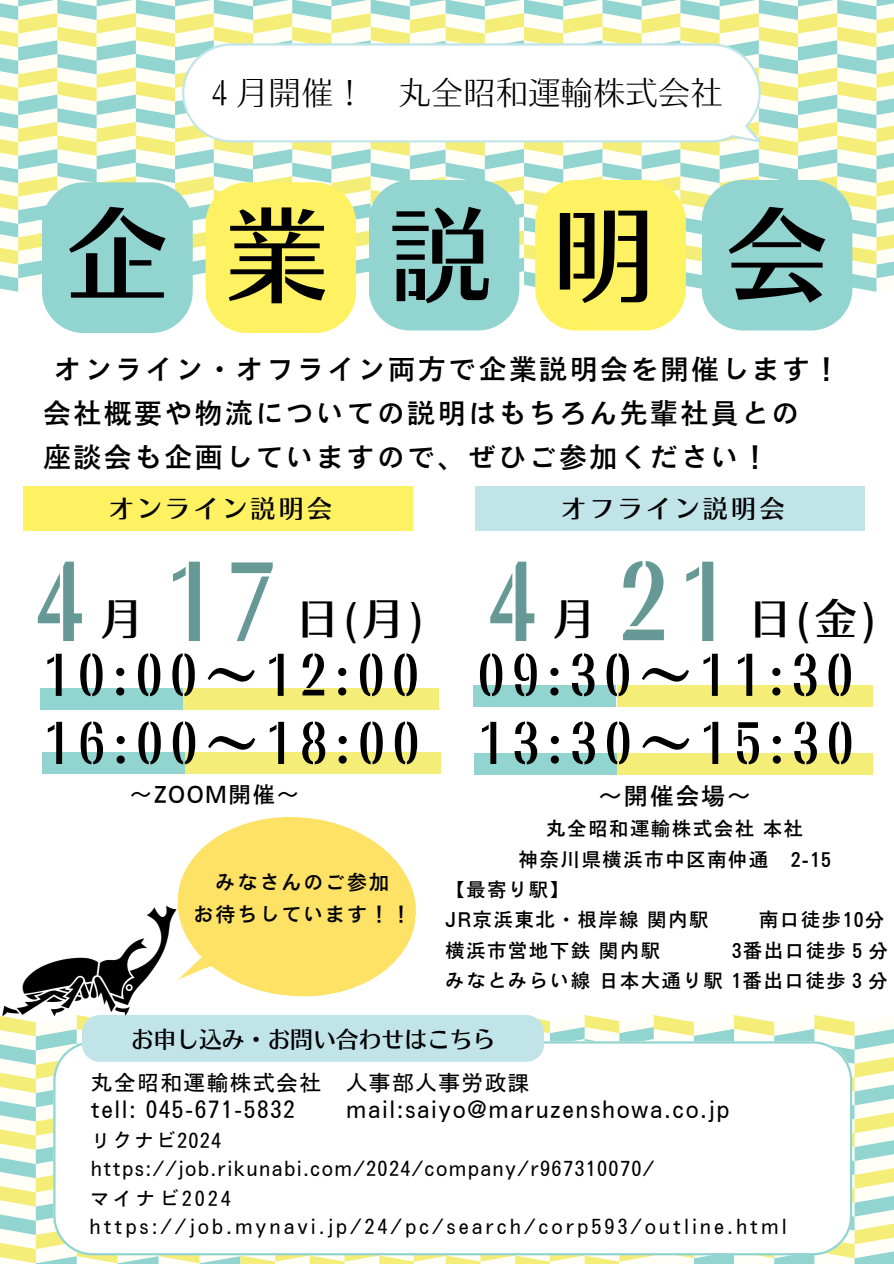
<style>
.page{position:relative;width:894px;height:1264px;background:#fff}
.page>*{position:absolute;margin:0;border:0;box-sizing:border-box;transform-origin:0 0}
.t1{font:102.6px "Motoya St Aporo Std W4";letter-spacing:.59em;color:#000}
.t2{font:99.6px "Motoya St Aporo Std W4";color:#669995}
.t3{font:52.95px/68.1px "Motoya St Aporo Std W4";letter-spacing:.15em;color:#000}
.t4{font:42.75px "Motoya St Aporo Std W4";color:#000}
.t5{font:32.4px "Motoya St Aporo Std W2";color:#000}
.t6{font:28.5px/44px "Motoya Gothic Std W4";letter-spacing:.065em;color:#000}
.t7{font:24.9px "Motoya St Aporo Std W4";letter-spacing:.14em;color:#000}
.t8{font:24.15px "Motoya Gothic Std W4";color:#000}
.t9{font:23.25px "Motoya Gothic Std W3";letter-spacing:.065em;color:#000}
.t10{font:22.8px "Motoya St Aporo Std W4";color:#000}
.t11{font:22.65px "Motoya Gothic Std W4";letter-spacing:.065em;color:#000}
.t12{font:21.75px "Motoya Gothic Std W3";letter-spacing:.065em;color:#000}
.t13{font:20.7px/31.5px "Motoya Gothic Std W4";letter-spacing:.065em;color:#000;text-align:center}
.t14{font:20.25px/28.7px "Motoya Gothic Std W3";letter-spacing:.145em;color:#000}
.t15{font:19.65px/30.5px "Motoya Gothic Std W4";letter-spacing:.065em;color:#000;text-align:right}
</style>
<div class="page">
<svg style="left:0;top:0;width:893px;height:292px"></svg>
<div style="left:42px;top:182px;width:151px;height:151px;background:#92d4cf;border-radius:42px"></div>
<div style="left:205px;top:182px;width:151px;height:151px;background:#fef263;border-radius:42px"></div>
<div style="left:368px;top:180px;width:151px;height:150px;background:#92d4cf;border-radius:42px"></div>
<div style="left:535px;top:180px;width:150px;height:150px;background:#fef263;border-radius:42px"></div>
<div style="left:701px;top:180px;width:151px;height:150px;background:#92d4cf;border-radius:42px"></div>
<svg style="left:0;top:1015px;width:893px;height:248px"></svg>
<div style="left:23px;top:486px;width:389px;height:44px;background:#fef263"></div>
<div style="left:475px;top:486px;width:389px;height:44px;background:#c1e4e9"></div>
<div style="left:40px;top:688px;width:142px;height:21px;background:#92d4cf"></div>
<div style="left:183px;top:688px;width:256px;height:21px;background:#f4ed78"></div>
<div style="left:42px;top:752px;width:142px;height:21px;background:#92d4cf"></div>
<div style="left:185px;top:752px;width:256px;height:21px;background:#f4ed78"></div>
<div style="left:473px;top:685px;width:142px;height:21px;background:#92d4cf"></div>
<div style="left:616px;top:685px;width:256px;height:21px;background:#f4ed78"></div>
<div style="left:474px;top:753px;width:142px;height:21px;background:#92d4cf"></div>
<div style="left:617px;top:753px;width:256px;height:21px;background:#f4ed78"></div>
<svg style="left:182px;top:43px;width:578px;height:99px"></svg>
<img style="left:0;top:905px;width:179px;height:121px">
<svg style="left:170px;top:817px;width:246px;height:189px;fill:#fee266"></svg>
<h3 class="t5" style="left:203px;top:76px;width:520px">４月開催！ 丸全昭和運輸株式会社</h3>
<h1 class="t1" style="left:66px;top:204px;width:763px">企業説明会</h1>
<h3 class="t6" style="left:43px;top:347px;width:799px;text-indent:11px">オンライン・オフライン両方で企業説明会を開催します！会社概要や物流についての説明はもちろん先輩社員との<br>座談会も企画していますので、ぜひご参加ください！</h3>
<h2 class="t2" style="left:35px;top:551px;width:51px">4</h2>
<p class="t7" style="left:108px;top:496px;width:225px">オンライン説明会</p>
<h3 class="t4" style="left:101px;top:597px;width:36px">月</h3>
<h2 class="t2" style="left:166px;top:551px;width:112px">17</h2>
<h3 class="t4" style="left:296px;top:597px;width:128px">日(月)</h3>
<h3 class="t3" style="left:44px;top:640px;width:377px">10:00〜12:00<br>16:00〜18:00</h3>
<p class="t11" style="left:129px;top:782px;width:168px">～ZOOM開催～</p>
<p class="t13" style="left:193px;top:866px;width:219px">みなさんのご参加<br>お待ちしています！！</p>
<h2 class="t2" style="left:487px;top:551px;width:51px">4</h2>
<p class="t7" style="left:560px;top:496px;width:225px">オフライン説明会</p>
<h3 class="t4" style="left:553px;top:597px;width:36px">月</h3>
<h2 class="t2" style="left:618px;top:551px;width:112px">21</h2>
<h3 class="t4" style="left:748px;top:597px;width:128px">日 (金)</h3>
<h3 class="t3" style="left:477px;top:640px;width:377px">09:30〜11:30<br>13:30〜15:30</h3>
<p class="t8" style="left:598px;top:783px;width:151px">～開催会場～</p>
<p class="t15" style="left:546px;top:813px;width:258px">丸全昭和運輸株式会社本社</p>
<p class="t15" style="left:518px;top:844px;width:314px">神奈川県横浜市中区南仲通 2-15</p>
<p class="t15" style="left:445px;top:874px;width:126px">【最寄り駅】</p>
<p class="t15" style="left:445px;top:904px;width:265px">JR京浜東北・根岸線関内駅</p>
<p class="t15" style="left:758px;top:904px;width:127px">南口徒歩10分</p>
<p class="t15" style="left:445px;top:935px;width:217px">横浜市営地下鉄関内駅</p>
<p class="t15" style="left:445px;top:935px;width:444px">3番出口徒歩５分<br>みなとみらい線日本大通り駅 1番出口徒歩３分</p>
<p class="t10" style="left:131px;top:1027px;width:366px">お申し込み・お問い合わせはこちら</p>
<p class="t12" style="left:91px;top:1072px;width:440px">丸全昭和運輸株式会社 人事部人事労政課</p>
<p class="t9" style="left:91px;top:1097px;width:205px">tell: 045-671-5832</p>
<p class="t9" style="left:346px;top:1097px;width:384px">mail:saiyo@maruzenshowa.co.jp</p>
<p class="t14" style="left:89px;top:1125px;width:698px">リクナビ2024 https://job.rikunabi.com/2024/company/r967310070/<br>マイナビ2024 https://job.mynavi.jp/24/pc/search/corp593/outline.html</p>
</div>
